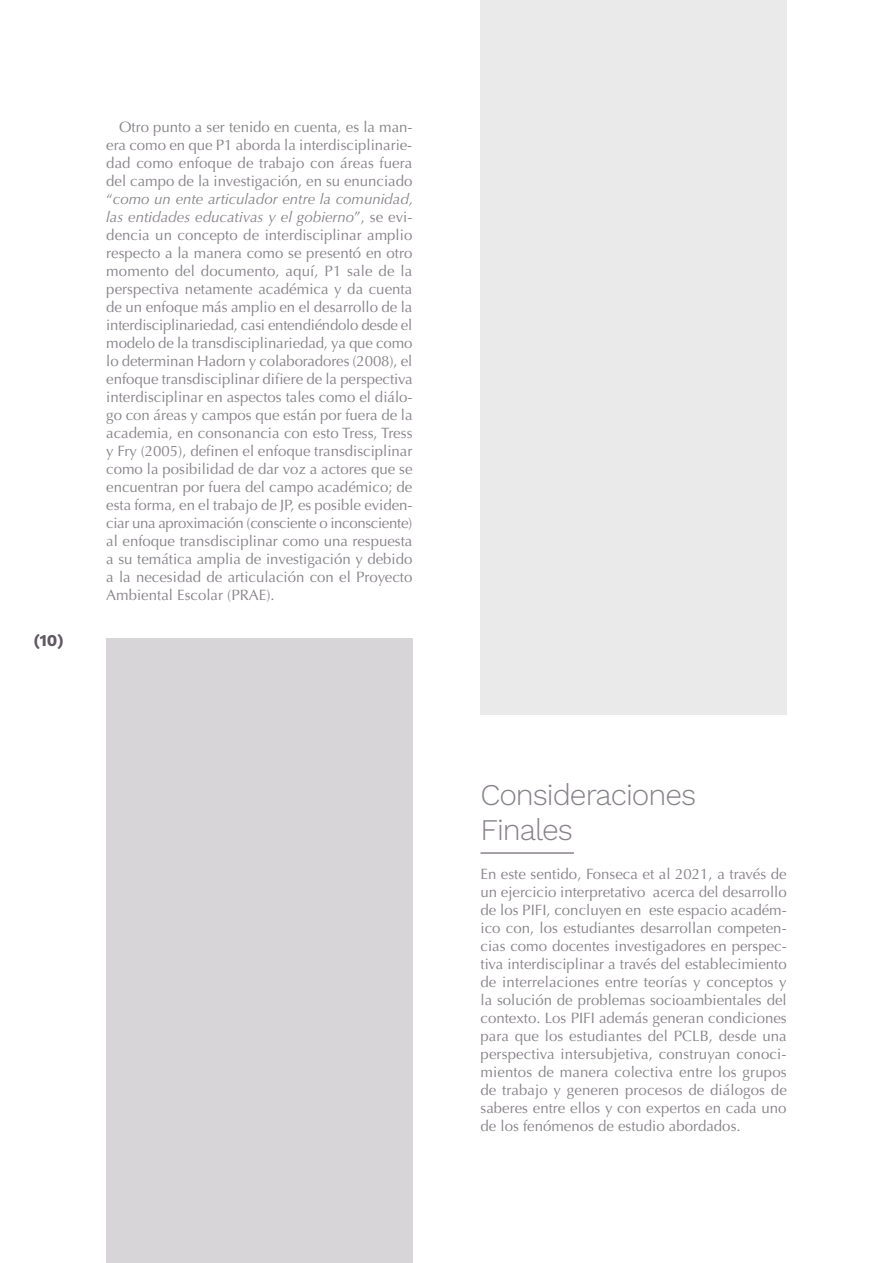
<style>
.page{position:relative;width:893px;height:1263px;background:#fff}
.page>*{position:absolute;margin:0;border:0;box-sizing:border-box;transform-origin:0 0}
.t1{font:30px/34.5px "Work Sans";letter-spacing:-.035em;color:#878289}
.t2{font:16.5px "Work Sans";color:#605862}
.t3{font:15px/18px "Optima LT Pro";color:#878289;text-align:justify}
.s1{font-style:italic}
</style>
<div class="page">
<hr style="left:480px;top:852px;width:94px;height:2px;background:#878289">
<div style="left:106px;top:639px;width:306px;height:624px;background:#d7d5d8"></div>
<div style="left:481px;top:0;width:306px;height:714px;background:#ebeaeb"></div>
<p class="t2" style="left:34px;top:628px;width:32px">(10)</p>
<p class="t3" style="left:106px;top:118px;width:308px;text-indent:13px">Otro punto a ser tenido en cuenta, es la man&shy;era como en que P1 aborda la interdisciplinarie&shy;dad como enfoque de trabajo con áreas fuera del campo de la investigación, en su enunciado “<span class="s1">como un ente articulador entre la comunidad, las entidades educativas y el gobierno</span>”, se evi&shy;dencia un concepto de interdisciplinar amplio respecto a la manera como se presentó en otro momento del documento, aquí, P1 sale de la perspectiva netamente académica y da cuenta de un enfoque más amplio en el desarrollo de la interdisciplinariedad, casi entendiéndolo desde el modelo de la transdisciplinariedad, ya que como lo determinan Hadorn y colaboradores (2008), el enfoque transdisciplinar difiere de la perspectiva interdisciplinar en aspectos tales como el diálo&shy;go con áreas y campos que están por fuera de la academia, en consonancia con esto Tress, Tress y Fry (2005), definen el enfoque transdisciplinar como la posibilidad de dar voz a actores que se encuentran por fuera del campo académico; de esta forma, en el trabajo de JP, es posible eviden&shy;ciar una aproximación (consciente o inconsciente) al enfoque transdisciplinar como una respuesta a su temática amplia de investigación y debido a la necesidad de articulación con el Proyecto Ambiental Escolar (PRAE).</p>
<h1 class="t1" style="left:480px;top:776px;width:217px">Consideraciones<br>Finales</h1>
<p class="t3" style="left:480px;top:865px;width:308px">En este sentido, Fonseca et al 2021, a través de un ejercicio interpretativo acerca del desarrollo de los PIFI, concluyen en este espacio académ&shy;ico con, los estudiantes desarrollan competen&shy;cias como docentes investigadores en perspec&shy;tiva interdisciplinar a través del establecimiento de interrelaciones entre teorías y conceptos y la solución de problemas socioambientales del contexto. Los PIFI además generan condiciones para que los estudiantes del PCLB, desde una perspectiva intersubjetiva, construyan conoci&shy;mientos de manera colectiva entre los grupos de trabajo y generen procesos de diálogos de saberes entre ellos y con expertos en cada uno de los fenómenos de estudio abordados.</p>
</div>
